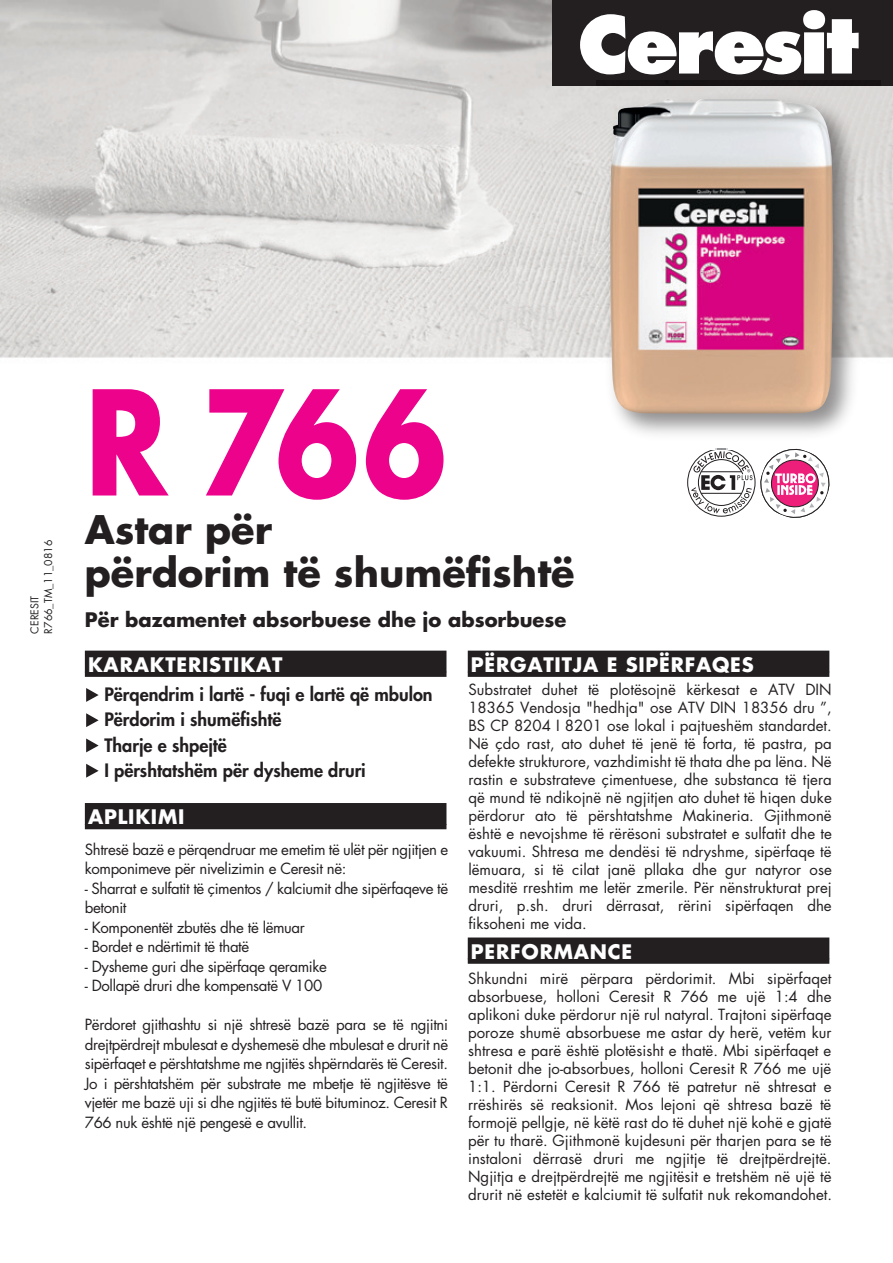
<style>
.page{position:relative;width:893px;height:1263px;background:#fff}
.page>*{position:absolute;margin:0;border:0;box-sizing:border-box;transform-origin:0 0}
.t1{font:700 141px "Futura";color:#ed028c;scale:.86 1}
.t2{font:700 38.4px/43.7px "Futura";color:#231f20}
.t3{font:700 19.5px "Futura";letter-spacing:.04em;color:#fff}
.t4{font:700 19.5px "Futura";color:#231f20}
.t5{font:800 18px/25.2px "Futura";color:#231f20}
.t6{font:15px/18px "Futura";letter-spacing:-.025em;color:#231f20;text-align:justify}
.t7{font:10.5px/13.8px "Futura";color:#231f20}
</style>
<div class="page">
<img style="left:0;top:0;width:892px;height:358px">
<div style="left:85px;top:651px;width:361px;height:21px;background:#231f20"></div>
<div style="left:85px;top:672px;width:361px;height:5px;background:#231f20"></div>
<svg style="left:86px;top:688px;width:13px;height:14px"></svg>
<svg style="left:86px;top:713px;width:13px;height:14px"></svg>
<svg style="left:86px;top:739px;width:13px;height:13px"></svg>
<svg style="left:86px;top:764px;width:13px;height:14px"></svg>
<div style="left:85px;top:803px;width:361px;height:22px;background:#231f20"></div>
<div style="left:85px;top:824px;width:361px;height:5px;background:#231f20"></div>
<div style="left:468px;top:651px;width:361px;height:21px;background:#231f20"></div>
<div style="left:468px;top:672px;width:361px;height:5px;background:#231f20"></div>
<div style="left:468px;top:938px;width:361px;height:21px;background:#231f20"></div>
<div style="left:468px;top:959px;width:361px;height:5px;background:#231f20"></div>
<div style="left:553px;top:0;width:339px;height:85px;background:#231f20"></div>
<svg style="left:580px;top:10px;width:278px;height:64px"></svg>
<div style="left:655px;top:3px;width:137px;height:26px;background:#231f20"></div>
<img style="left:597px;top:87px;width:270px;height:347px">
<img style="left:610px;top:99px;width:223px;height:314px">
<svg style="left:687px;top:448px;width:143px;height:70px"></svg>
<p class="t7" style="left:28px;top:634px;width:95px;rotate:-90deg">CERESIT<br>R766_TM_11_0816</p>
<h1 class="t1" style="left:85px;top:349px;width:422px">R 766</h1>
<h2 class="t2" style="left:85px;top:507px;width:491px">Astar për<br>përdorim të shumëfishtë</h2>
<h3 class="t4" style="left:85px;top:607px;width:483px">Për bazamentet absorbuese dhe jo absorbuese</h3>
<h3 class="t3" style="left:88px;top:651px;width:196px">KARAKTERISTIKAT</h3>
<p class="t5" style="left:104px;top:682px;width:330px">Përqendrim i lartë - fuqi e lartë që mbulon<br>Përdorim i shumëfishtë<br>Tharje e shpejtë<br>I përshtatshëm për dysheme druri</p>
<h3 class="t3" style="left:88px;top:804px;width:98px">APLIKIMI</h3>
<p class="t6" style="left:85px;top:840px;width:365px;line-height:19.5px">Shtresë bazë e përqendruar me emetim të ulët për ngjitjen e komponimeve për nivelizimin e Ceresit në:</p>
<p class="t6" style="left:85px;top:879px;width:365px;line-height:19.5px">- Sharrat e sulfatit të çimentos / kalciumit dhe sipërfaqeve të betonit</p>
<p class="t6" style="left:85px;top:919px;width:221px">- Komponentët zbutës dhe të lëmuar</p>
<p class="t6" style="left:85px;top:938px;width:166px">- Bordet e ndërtimit të thatë</p>
<p class="t6" style="left:85px;top:958px;width:244px">- Dysheme guri dhe sipërfaqe qeramike</p>
<p class="t6" style="left:85px;top:977px;width:239px">- Dollapë druri dhe kompensatë V 100</p>
<p class="t6" style="left:85px;top:1015px;width:365px;line-height:19.5px">Përdoret gjithashtu si një shtresë bazë para se të ngjitni drejtpërdrejt mbulesat e dyshemesë dhe mbulesat e drurit në sipërfaqet e përshtatshme me ngjitës shpërndarës të Ceresit.<br>Jo i përshtatshëm për substrate me mbetje të ngjitësve të vjetër me bazë uji si dhe ngjitës të butë bituminoz. Ceresit R 766 nuk është një pengesë e avullit.</p>
<h3 class="t3" style="left:471px;top:651px;width:284px">PËRGATITJA E SIPËRFAQES</h3>
<p class="t6" style="left:468px;top:681px;width:365px">Substratet duhet të plotësojnë kërkesat e ATV DIN 18365 Vendosja "hedhja" ose ATV DIN 18356 dru ”, BS CP 8204 I 8201 ose lokal i pajtueshëm standardet.<br>Në çdo rast, ato duhet të jenë të forta, të pastra, pa defekte strukturore, vazhdimisht të thata dhe pa lëna. Në rastin e substrateve çimentuese, dhe substanca të tjera që mund të ndikojnë në ngjitjen ato duhet të hiqen duke përdorur ato të përshtatshme Makineria. Gjithmonë është e nevojshme të rërësoni substratet e sulfatit dhe te vakuumi. Shtresa me dendësi të ndryshme, sipërfaqe të lëmuara, si të cilat janë pllaka dhe gur natyror ose mesditë rreshtim me letër zmerile. Për nënstrukturat prej druri, p.sh. druri dërrasat, rërini sipërfaqen dhe fiksoheni me vida.</p>
<h3 class="t3" style="left:471px;top:938px;width:163px">PERFORMANCE</h3>
<p class="t6" style="left:468px;top:969px;width:365px">Shkundni mirë përpara përdorimit. Mbi sipërfaqet absorbuese, holloni Ceresit R 766 me ujë 1:4 dhe aplikoni duke përdorur një rul natyral. Trajtoni sipërfaqe poroze shumë absorbuese me astar dy herë, vetëm kur shtresa e parë është plotësisht e thatë. Mbi sipërfaqet e betonit dhe jo-absorbues, holloni Ceresit R 766 me ujë 1:1. Përdorni Ceresit R 766 të patretur në shtresat e rrëshirës së reaksionit. Mos lejoni që shtresa bazë të formojë pellgje, në këtë rast do të duhet një kohë e gjatë për tu tharë. Gjithmonë kujdesuni për tharjen para se të instaloni dërrasë druri me ngjitje të drejtpërdrejtë.<br>Ngjitja e drejtpërdrejtë me ngjitësit e tretshëm në ujë të drurit në estetët e kalciumit të sulfatit nuk rekomandohet.</p>
</div>
